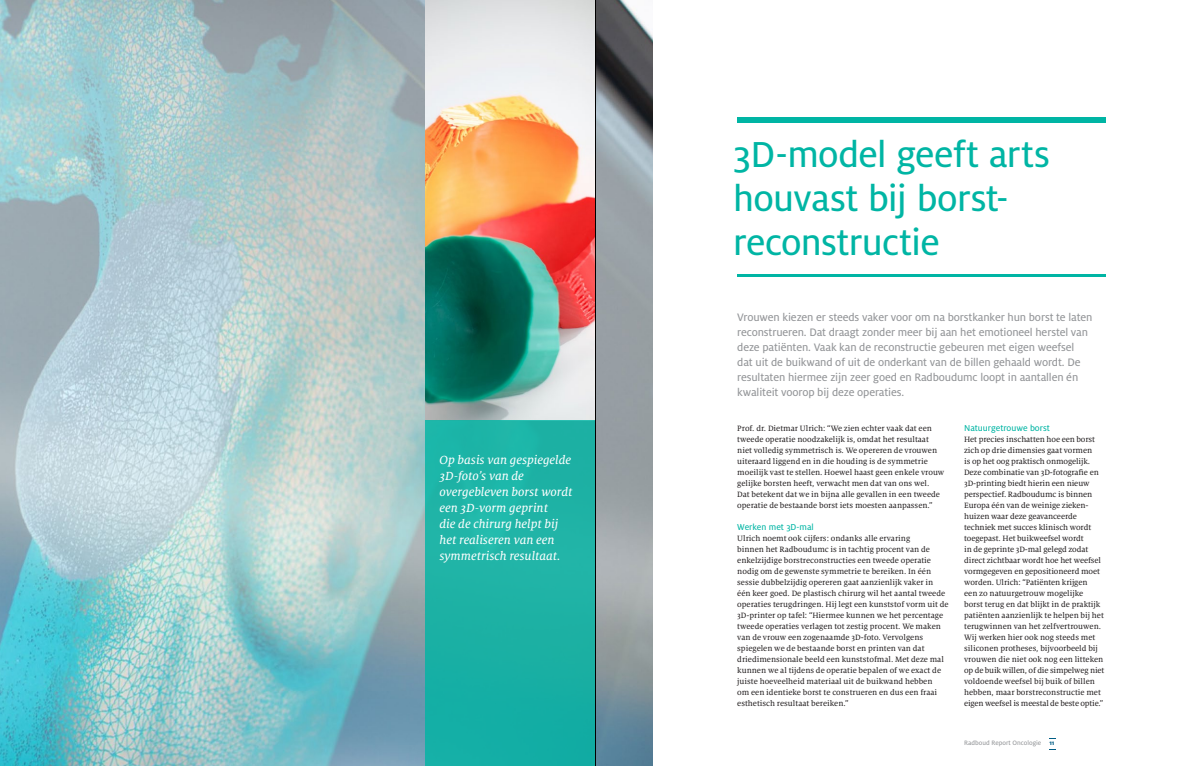
<style>
.page{position:relative;width:1191px;height:766px;background:#fff}
.page>*{position:absolute;margin:0;border:0;box-sizing:border-box;transform-origin:0 0}
.t1{font:40px/44px "Milo OT Text";letter-spacing:-.015em;color:#00b5a4}
.t2{font:13px/16px "Milo Serif OT Text Ita";color:#fff}
.t3{font:12px/15px "Milo OT Text";letter-spacing:-.01em;color:#939598}
.t4{font:9.5px "Milo OT Text";color:#00b5a4}
.t5{font:8.5px/11px "Milo Serif OT Text";color:#231f20}
.t6{font:7px "Milo OT Text";letter-spacing:.005em;color:#939598}
.s1{font-family:"Milo OT";font-weight:700;color:#005d85}
</style>
<div class="page">
<img style="left:0;top:0;width:652px;height:765px">
<div style="left:737px;top:117px;width:369px;height:6px;background:#00b5a4"></div>
<hr style="left:737px;top:274px;width:369px;height:3px;background:#00b5a4">
<img style="left:425px;top:0;width:170px;height:420px">
<div style="left:425px;top:420px;width:170px;height:345px;background:#1cb1a5"></div>
<hr style="left:595px;top:0;width:1px;height:765px;background:#000">
<h2 class="t2" style="left:439px;top:452px;width:134px">Op basis van gespiegelde<br>3D-foto’s van de overgebleven borst wordt een 3D-vorm geprint<br>die de chirurg helpt bij het realiseren van een symmetrisch resultaat.</h2>
<h1 class="t1" style="left:733px;top:132px;width:318px">3D-model geeft arts houvast bij borst&shy;reconstructie</h1>
<p class="t3" style="left:737px;top:310px;width:357px">Vrouwen kiezen er steeds vaker voor om na borstkanker hun borst te laten reconstrueren. Dat draagt zonder meer bij aan het emotioneel herstel van deze patiënten. Vaak kan de reconstructie gebeuren met eigen weefsel dat uit de buikwand of uit de onderkant van de billen gehaald wordt. De resultaten hiermee zijn zeer goed en Radboudumc loopt in aantallen én kwaliteit voorop bij deze operaties.</p>
<p class="t4" style="left:964px;top:423px;width:87px">Natuurgetrouwe borst</p>
<p class="t5" style="left:964px;top:434px;width:142px">Het precies inschatten hoe een borst zich op drie dimensies gaat vormen<br>is op het oog praktisch onmogelijk.<br>Deze combinatie van 3D-fotografie en 3D-printing biedt hierin een nieuw perspectief. Radboudumc is binnen Europa één van de weinige zieken&shy;huizen waar deze geavanceerde techniek met succes klinisch wordt toegepast. Het buikweefsel wordt<br>in de geprinte 3D-mal gelegd zodat direct zichtbaar wordt hoe het weefsel vormgegeven en gepositioneerd moet worden. Ulrich: “Patiënten krijgen<br>een zo natuurgetrouw mogelijke borst terug en dat blijkt in de praktijk patiënten aanzienlijk te helpen bij het terugwinnen van het zelfvertrouwen.<br>Wij werken hier ook nog steeds met siliconen protheses, bijvoorbeeld bij vrouwen die niet ook nog een litteken op de buik willen, of die simpelweg niet voldoende weefsel bij buik of billen hebben, maar borstreconstructie met eigen weefsel is meestal de beste optie.”</p>
<p class="t6" style="left:964px;top:739px;width:92px">Radboud Report Oncologie <span class="s1">11</span></p>
<p class="t5" style="left:737px;top:423px;width:209px">Prof. dr. Dietmar Ulrich: “We zien echter vaak dat een tweede operatie noodzakelijk is, omdat het resultaat niet volledig symmetrisch is. We opereren de vrouwen uiteraard liggend en in die houding is de symmetrie moeilijk vast te stellen. Hoewel haast geen enkele vrouw gelijke borsten heeft, verwacht men dat van ons wel.<br>Dat betekent dat we in bijna alle gevallen in een tweede operatie de bestaande borst iets moesten aanpassen.”</p>
<p class="t4" style="left:737px;top:522px;width:78px">Werken met 3D-mal</p>
<p class="t5" style="left:737px;top:533px;width:213px">Ulrich noemt ook cijfers: ondanks alle ervaring<br>binnen het Radboudumc is in tachtig procent van de enkelzijdige borstreconstructies een tweede operatie nodig om de gewenste symmetrie te bereiken. In één sessie dubbelzijdig opereren gaat aanzienlijk vaker in één keer goed. De plastisch chirurg wil het aantal tweede operaties terugdringen. Hij legt een kunststof vorm uit de 3D-printer op tafel: “Hiermee kunnen we het percentage tweede operaties verlagen tot zestig procent. We maken van de vrouw een zogenaamde 3D-foto. Vervolgens spiegelen we de bestaande borst en printen van dat driedimensionale beeld een kunststofmal. Met deze mal kunnen we al tijdens de operatie bepalen of we exact de juiste hoeveelheid materiaal uit de buikwand hebben<br>om een identieke borst te construeren en dus een fraai esthetisch resultaat bereiken.”</p>
</div>
